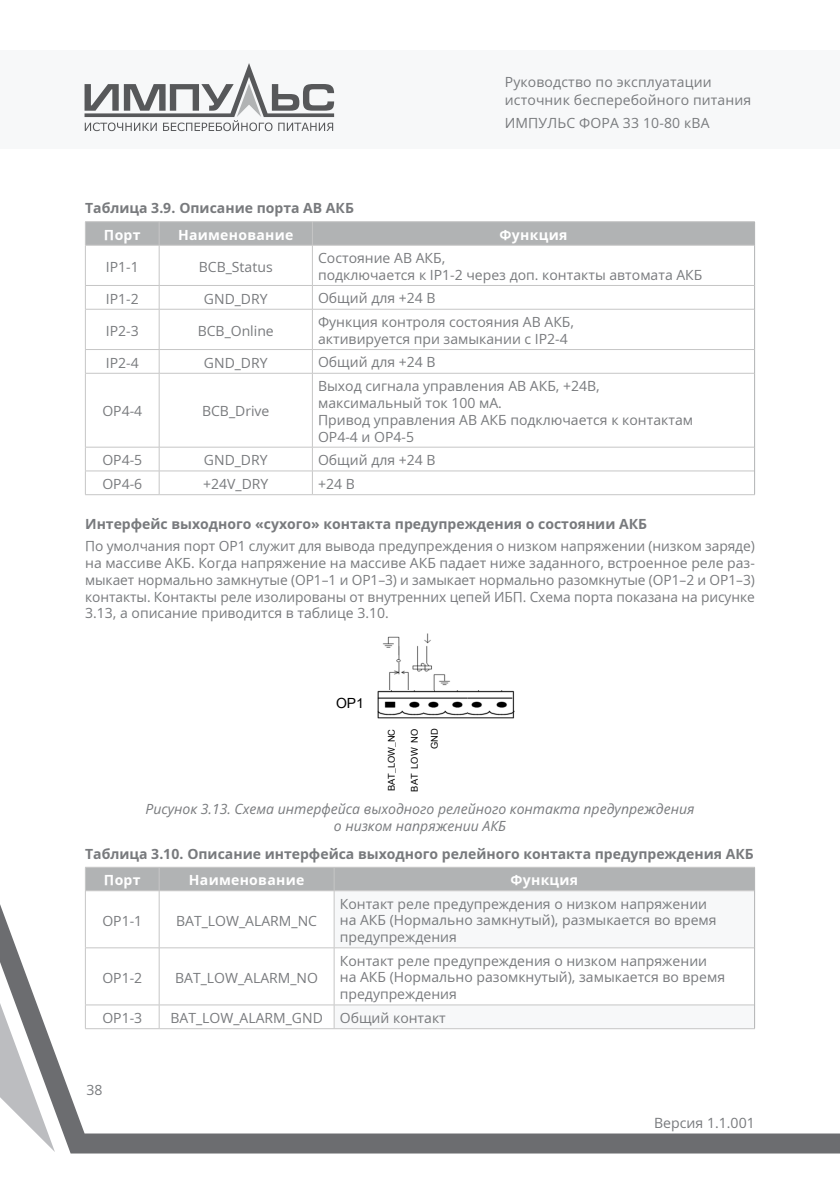
<style>
.page{position:relative;width:840px;height:1191px;background:#fff}
.page>*{position:absolute;margin:0;border:0;box-sizing:border-box;transform-origin:0 0}
.cells_left{font:14px/16.8px "O Sans imp Regular";color:#787a7d}
.Текст_А5{font:14px/16.8px "O Sans imp Regular";letter-spacing:.01em;color:#787a7d}
.подзаголовок{font:700 14px "O Sans imp";color:#787a7d}
.cells_center{font:14px "O Sans imp Regular";color:#787a7d}
.t1{font:italic 14px/16.8px "Open Sans";color:#787a7d;text-align:center}
.cells_head{font:700 14px "O Sans imp";letter-spacing:.02em;color:#fff}
.t2{font:14px "Arial Unicode MS";color:#000}
.t3{font:9.4px/19.8px "Arial Unicode MS";color:#000;text-align:right}
</style>
<div class="page">
<svg style="left:0;top:866px;width:839px;height:287px"></svg>
<div style="left:0;top:51px;width:839px;height:98px;background:#f7f8f9"></div>
<hr style="left:839px;top:51px;width:1px;height:98px;background:#f7f8f9">
<svg style="left:84px;top:63px;width:250px;height:68px"></svg>
<hr style="left:85px;top:221px;width:74px;height:1px;background:#c6c6c6">
<hr style="left:159px;top:221px;width:153px;height:1px;background:#c6c6c6">
<hr style="left:312px;top:221px;width:442px;height:1px;background:#c6c6c6">
<hr style="left:85px;top:245px;width:74px;height:1px;background:#c6c6c6">
<hr style="left:159px;top:245px;width:153px;height:1px;background:#c6c6c6">
<hr style="left:159px;top:245px;width:1px;height:40px;background:#c6c6c6">
<hr style="left:312px;top:245px;width:442px;height:1px;background:#c6c6c6">
<hr style="left:85px;top:285px;width:74px;height:1px;background:#c6c6c6">
<hr style="left:159px;top:285px;width:153px;height:1px;background:#c6c6c6">
<svg style="left:159px;top:286px;width:1px;height:23px"></svg>
<hr style="left:312px;top:285px;width:442px;height:1px;background:#c6c6c6">
<hr style="left:85px;top:309px;width:74px;height:1px;background:#c6c6c6">
<hr style="left:159px;top:309px;width:153px;height:1px;background:#c6c6c6">
<hr style="left:159px;top:309px;width:1px;height:40px;background:#c6c6c6">
<hr style="left:312px;top:309px;width:442px;height:1px;background:#c6c6c6">
<hr style="left:85px;top:349px;width:74px;height:1px;background:#c6c6c6">
<hr style="left:159px;top:349px;width:153px;height:1px;background:#c6c6c6">
<svg style="left:159px;top:350px;width:1px;height:23px"></svg>
<hr style="left:312px;top:349px;width:442px;height:1px;background:#c6c6c6">
<hr style="left:85px;top:373px;width:74px;height:1px;background:#c6c6c6">
<hr style="left:159px;top:373px;width:153px;height:1px;background:#c6c6c6">
<hr style="left:159px;top:373px;width:1px;height:74px;background:#c6c6c6">
<hr style="left:312px;top:373px;width:442px;height:1px;background:#c6c6c6">
<hr style="left:85px;top:447px;width:74px;height:1px;background:#c6c6c6">
<hr style="left:159px;top:447px;width:153px;height:1px;background:#c6c6c6">
<hr style="left:312px;top:447px;width:442px;height:1px;background:#c6c6c6">
<hr style="left:85px;top:470px;width:74px;height:1px;background:#c6c6c6">
<hr style="left:159px;top:470px;width:153px;height:1px;background:#c6c6c6">
<svg style="left:159px;top:447px;width:1px;height:47px"></svg>
<hr style="left:312px;top:470px;width:442px;height:1px;background:#c6c6c6">
<div style="left:85px;top:222px;width:669px;height:23px;background:#b1b3b4"></div>
<hr style="left:85px;top:245px;width:1px;height:40px;background:#c6c6c6">
<svg style="left:85px;top:286px;width:1px;height:23px"></svg>
<hr style="left:85px;top:309px;width:1px;height:40px;background:#c6c6c6">
<svg style="left:85px;top:350px;width:1px;height:23px"></svg>
<hr style="left:85px;top:373px;width:1px;height:74px;background:#c6c6c6">
<svg style="left:85px;top:447px;width:1px;height:47px"></svg>
<hr style="left:85px;top:494px;width:74px;height:1px;background:#c6c6c6">
<hr style="left:159px;top:494px;width:153px;height:1px;background:#c6c6c6">
<hr style="left:312px;top:245px;width:1px;height:40px;background:#c6c6c6">
<svg style="left:312px;top:286px;width:1px;height:23px"></svg>
<hr style="left:312px;top:309px;width:1px;height:40px;background:#c6c6c6">
<svg style="left:312px;top:350px;width:1px;height:23px"></svg>
<hr style="left:312px;top:373px;width:1px;height:74px;background:#c6c6c6">
<svg style="left:312px;top:447px;width:1px;height:47px"></svg>
<hr style="left:312px;top:494px;width:442px;height:1px;background:#c6c6c6">
<hr style="left:753px;top:245px;width:1px;height:40px;background:#b1b3b4">
<hr style="left:753px;top:309px;width:1px;height:40px;background:#b1b3b4">
<hr style="left:753px;top:373px;width:1px;height:74px;background:#b1b3b4">
<img style="left:382px;top:633px;width:68px;height:57px">
<img style="left:377px;top:690px;width:137px;height:29px">
<img style="left:424px;top:699px;width:18px;height:11px">
<img style="left:468px;top:699px;width:17px;height:11px">
<svg style="left:334px;top:891px;width:419px;height:137px"></svg>
<hr style="left:85px;top:890px;width:74px;height:1px;background:#c6c6c6">
<hr style="left:159px;top:890px;width:175px;height:1px;background:#c6c6c6">
<hr style="left:159px;top:891px;width:1px;height:56px;background:#c6c6c6">
<hr style="left:334px;top:890px;width:420px;height:1px;background:#c6c6c6">
<hr style="left:85px;top:947px;width:74px;height:1px;background:#c6c6c6">
<hr style="left:159px;top:947px;width:175px;height:1px;background:#c6c6c6">
<hr style="left:159px;top:948px;width:1px;height:56px;background:#c6c6c6">
<hr style="left:334px;top:947px;width:420px;height:1px;background:#c6c6c6">
<hr style="left:85px;top:1004px;width:74px;height:1px;background:#c6c6c6">
<hr style="left:159px;top:1004px;width:175px;height:1px;background:#c6c6c6">
<svg style="left:159px;top:1005px;width:1px;height:23px"></svg>
<hr style="left:334px;top:1004px;width:420px;height:1px;background:#c6c6c6">
<hr style="left:334px;top:1028px;width:420px;height:1px;background:#c6c6c6">
<div style="left:85px;top:867px;width:669px;height:23px;background:#b1b3b4"></div>
<hr style="left:753px;top:890px;width:1px;height:57px;background:#b1b3b4">
<hr style="left:753px;top:947px;width:1px;height:58px;background:#b1b3b4">
<svg style="left:753px;top:1005px;width:1px;height:23px"></svg>
<hr style="left:85px;top:891px;width:1px;height:56px;background:#c6c6c6">
<hr style="left:333px;top:891px;width:1px;height:56px;background:#c6c6c6">
<hr style="left:85px;top:948px;width:1px;height:56px;background:#c6c6c6">
<hr style="left:333px;top:948px;width:1px;height:56px;background:#c6c6c6">
<svg style="left:85px;top:1005px;width:1px;height:23px"></svg>
<svg style="left:333px;top:1005px;width:1px;height:23px"></svg>
<hr style="left:85px;top:1028px;width:74px;height:1px;background:#c6c6c6">
<hr style="left:159px;top:1028px;width:175px;height:1px;background:#c6c6c6">
<p class="Текст_А5" style="left:504px;top:72px;width:248px;line-height:18px">Руководство по эксплуатации источник бесперебойного питания</p>
<p class="Текст_А5" style="left:504px;top:114px;width:206px">ИМПУЛЬС ФОРА 33 10-80 кВА</p>
<p class="подзаголовок" style="left:85px;top:198px;width:270px">Таблица 3.9. Описание порта АВ АКБ</p>
<p class="cells_head" style="left:104px;top:224px;width:38px">Порт</p>
<p class="cells_head" style="left:178px;top:224px;width:117px">Наименование</p>
<p class="cells_head" style="left:499px;top:224px;width:69px">Функция</p>
<p class="cells_center" style="left:106px;top:257px;width:34px">IP1-1</p>
<p class="cells_center" style="left:199px;top:257px;width:75px">BCB_Status</p>
<p class="cells_left" style="left:318px;top:249px;width:385px">Состояние АВ АКБ,<br>подключается к IP1-2 через доп. контакты автомата АКБ</p>
<p class="cells_center" style="left:106px;top:289px;width:34px">IP1-2</p>
<p class="cells_center" style="left:204px;top:289px;width:65px">GND_DRY</p>
<p class="cells_left" style="left:318px;top:289px;width:119px">Общий для +24 В</p>
<p class="cells_center" style="left:106px;top:321px;width:34px">IP2-3</p>
<p class="cells_center" style="left:198px;top:321px;width:78px">BCB_Online</p>
<p class="cells_left" style="left:318px;top:313px;width:257px">Функция контроля состояния АВ АКБ, активируется при замыкании с IP2-4</p>
<p class="cells_center" style="left:106px;top:353px;width:34px">IP2-4</p>
<p class="cells_center" style="left:204px;top:353px;width:65px">GND_DRY</p>
<p class="cells_left" style="left:318px;top:354px;width:119px">Общий для +24 В</p>
<p class="cells_center" style="left:102px;top:402px;width:41px">OP4-4</p>
<p class="cells_center" style="left:202px;top:402px;width:69px">BCB_Drive</p>
<p class="cells_left" style="left:318px;top:377px;width:283px">Выход сигнала управления АВ АКБ, +24В, максимальный ток 100 мА.</p>
<p class="cells_left" style="left:318px;top:411px;width:376px">Привод управления АВ АКБ подключается к контактам<br>OP4-4 и OP4-5</p>
<p class="cells_center" style="left:102px;top:450px;width:41px">OP4-5</p>
<p class="cells_center" style="left:204px;top:450px;width:65px">GND_DRY</p>
<p class="cells_left" style="left:318px;top:451px;width:119px">Общий для +24 В</p>
<p class="cells_center" style="left:102px;top:474px;width:41px">OP4-6</p>
<p class="cells_center" style="left:203px;top:474px;width:67px">+24V_DRY</p>
<p class="cells_left" style="left:318px;top:475px;width:38px">+24 В</p>
<p class="подзаголовок" style="left:85px;top:514px;width:563px">Интерфейс выходного «сухого» контакта предупреждения о состоянии АКБ</p>
<p class="Текст_А5" style="left:85px;top:537px;width:671px;text-align:justify">По умолчания порт OP1 служит для вывода предупреждения о низком напряжении (низком заряде) на массиве АКБ. Когда напряжение на массиве АКБ падает ниже заданного, встроенное реле раз&shy;мыкает нормально замкнутые (OP1–1 и OP1–3) и замыкает нормально разомкнутые (OP1–2 и OP1–3) контакты. Контакты реле изолированы от внутренних цепей ИБП. Схема порта показана на рисунке 3.13, а описание приводится в таблице 3.10.</p>
<p class="t2" style="left:336px;top:692px;width:29px">OP1</p>
<p class="t3" style="left:381px;top:791px;width:64px;rotate:-90deg">BAT_LOW_NC</p>
<p class="t3" style="left:404px;top:791px;width:65px;rotate:-90deg">BAT_LOW_NO<br>GND</p>
<p class="t1" style="left:145px;top:800px;width:550px">Рисунок 3.13. Схема интерфейса выходного релейного контакта предупреждения о низком напряжении АКБ</p>
<p class="подзаголовок" style="left:85px;top:844px;width:669px">Таблица 3.10. Описание интерфейса выходного релейного контакта предупреждения АКБ</p>
<p class="cells_head" style="left:104px;top:870px;width:38px">Порт</p>
<p class="cells_head" style="left:189px;top:870px;width:117px">Наименование</p>
<p class="cells_head" style="left:510px;top:870px;width:69px">Функция</p>
<p class="cells_center" style="left:102px;top:910px;width:41px">OP1-1</p>
<p class="cells_center" style="left:176px;top:910px;width:142px">BAT_LOW_ALARM_NC</p>
<p class="cells_left" style="left:339px;top:894px;width:378px">Контакт реле предупреждения о низком напряжении на АКБ (Нормально замкнутый), размыкается во время предупреждения</p>
<p class="cells_center" style="left:102px;top:968px;width:41px">OP1-2</p>
<p class="cells_center" style="left:175px;top:968px;width:144px">BAT_LOW_ALARM_NO</p>
<p class="cells_left" style="left:339px;top:951px;width:386px">Контакт реле предупреждения о низком напряжении на АКБ (Нормально разомкнутый), замыкается во время предупреждения</p>
<p class="cells_center" style="left:102px;top:1008px;width:41px">OP1-3</p>
<p class="cells_center" style="left:170px;top:1008px;width:154px">BAT_LOW_ALARM_GND</p>
<p class="cells_left" style="left:339px;top:1009px;width:107px">Общий контакт</p>
<p class="Текст_А5" style="left:86px;top:1081px;width:18px">38</p>
<p class="Текст_А5" style="left:653px;top:1113px;width:102px">Версия 1.1.001</p>
</div>
